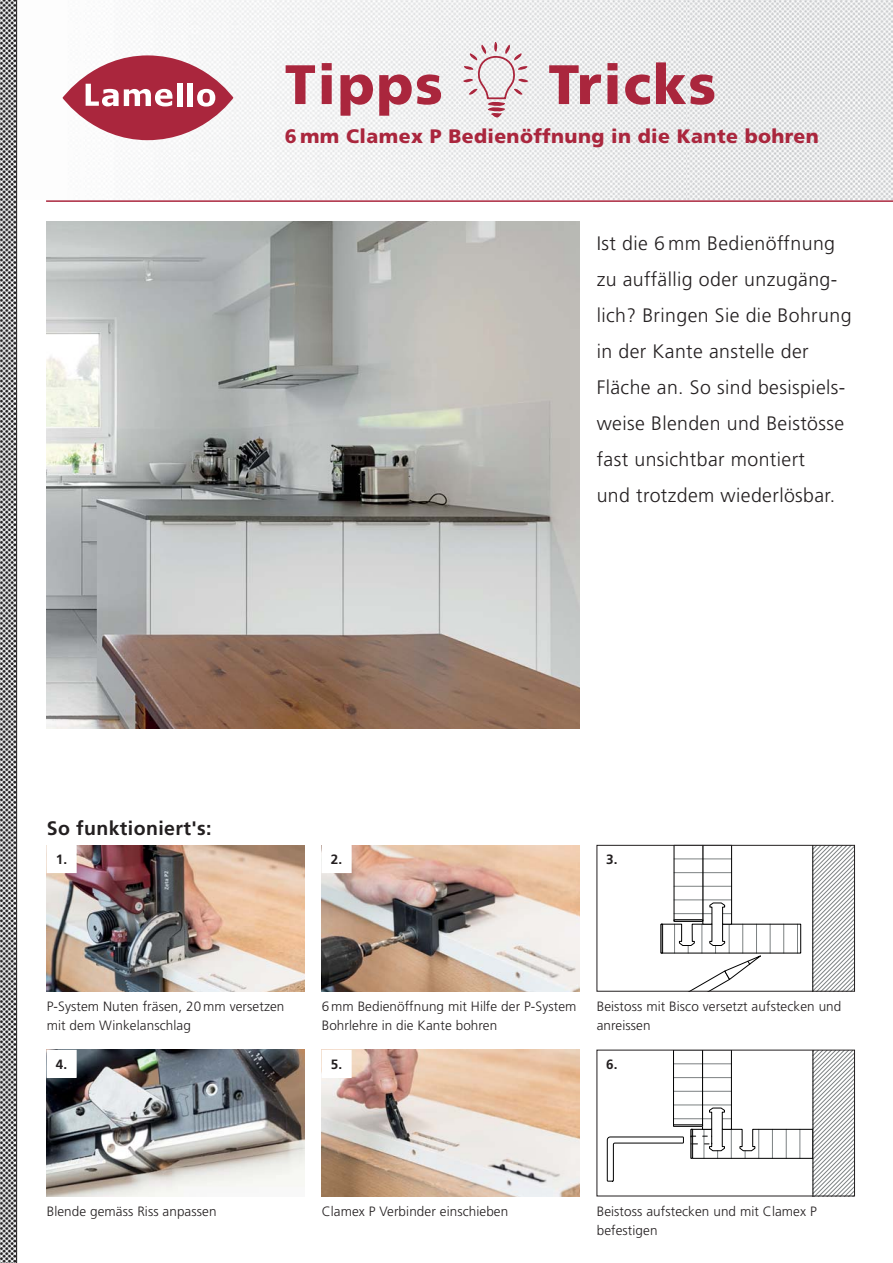
<style>
.page{position:relative;width:893px;height:1263px;background:#fff}
.page>*{position:absolute;margin:0;border:0;box-sizing:border-box;transform-origin:0 0}
.t1{font:900 55.5px "Frutiger LT Pro";letter-spacing:.03em;color:#aa263d}
.t2{font:300 19.5px/36px "Frutiger LT Pro";letter-spacing:.02em;color:#231f20}
.t3{font:900 19.5px "Frutiger LT Pro";letter-spacing:.02em;color:#aa263d}
.t4{font:700 19.5px "Frutiger LT Pro";letter-spacing:.02em;color:#231f20}
.t5{font:300 13.5px/19.5px "Frutiger LT Pro";letter-spacing:.005em;color:#231f20}
.t6{font:700 13.5px "Frutiger LT Pro";color:#231f20}
</style>
<div class="page">
<img style="left:17px;top:0;width:876px;height:200px">
<svg style="left:0;top:0;width:17px;height:1263px;background:#898889"></svg>
<svg style="left:63px;top:55px;width:170px;height:85px;background:#b6465a"></svg>
<div style="left:177px;top:83px;width:6px;height:23px;background:#fff"></div>
<div style="left:188px;top:83px;width:5px;height:23px;background:#fff"></div>
<svg style="left:197px;top:89px;width:18px;height:18px"></svg>
<svg style="left:86px;top:84px;width:86px;height:22px"></svg>
<img style="left:47px;top:845px;width:258px;height:146px">
<img style="left:322px;top:845px;width:258px;height:146px">
<img style="left:47px;top:1050px;width:258px;height:146px">
<img style="left:322px;top:1050px;width:258px;height:146px">
<div style="left:47px;top:1050px;width:29px;height:27px;background:#fff"></div>
<div style="left:47px;top:846px;width:29px;height:26px;background:#fff"></div>
<div style="left:322px;top:1050px;width:29px;height:27px;background:#fff"></div>
<div style="left:322px;top:846px;width:29px;height:26px;background:#fff"></div>
<hr style="left:46px;top:200px;width:847px;height:2px;background:#aa263d">
<svg style="left:597px;top:845px;width:258px;height:351px"></svg>
<img style="left:47px;top:221px;width:533px;height:507px">
<svg style="left:463px;top:42px;width:65px;height:76px"></svg>
<h1 class="t1" style="left:285px;top:65px;width:159px">Tipps</h1>
<h1 class="t1" style="left:548px;top:65px;width:169px">Tricks</h1>
<h2 class="t3" style="left:285px;top:129px;width:536px">6 mm Clamex P Bedienöffnung in die Kante bohren</h2>
<h2 class="t2" style="left:597px;top:228px;width:256px">Ist die 6 mm Bedienöffnung zu auffällig oder unzugäng&shy;lich? Bringen Sie die Bohrung in der Kante anstelle der<br>Fläche an. So sind besispiels&shy;weise Blenden und Beistösse fast unsichtbar montiert<br>und trotzdem wiederlösbar.</h2>
<h2 class="t4" style="left:47px;top:821px;width:166px">So funktioniert's:</h2>
<p class="t6" style="left:56px;top:854px;width:13px">1.</p>
<p class="t6" style="left:331px;top:854px;width:13px">2.</p>
<p class="t6" style="left:606px;top:855px;width:13px">3.</p>
<p class="t5" style="left:47px;top:998px;width:239px">P-System Nuten fräsen, 20 mm versetzen mit dem Winkelanschlag</p>
<p class="t6" style="left:56px;top:1059px;width:13px">4.</p>
<p class="t5" style="left:322px;top:998px;width:256px">6 mm Bedienöffnung mit Hilfe der P-System<br>Bohrlehre in die Kante bohren</p>
<p class="t6" style="left:331px;top:1059px;width:13px">5.</p>
<p class="t5" style="left:597px;top:998px;width:246px">Beistoss mit Bisco versetzt aufstecken und anreissen</p>
<p class="t6" style="left:606px;top:1059px;width:13px">6.</p>
<p class="t5" style="left:47px;top:1203px;width:171px">Blende gemäss Riss anpassen</p>
<p class="t5" style="left:322px;top:1203px;width:188px">Clamex P Verbinder einschieben</p>
<p class="t5" style="left:597px;top:1203px;width:222px">Beistoss aufstecken und mit Clamex P befestigen</p>
</div>
